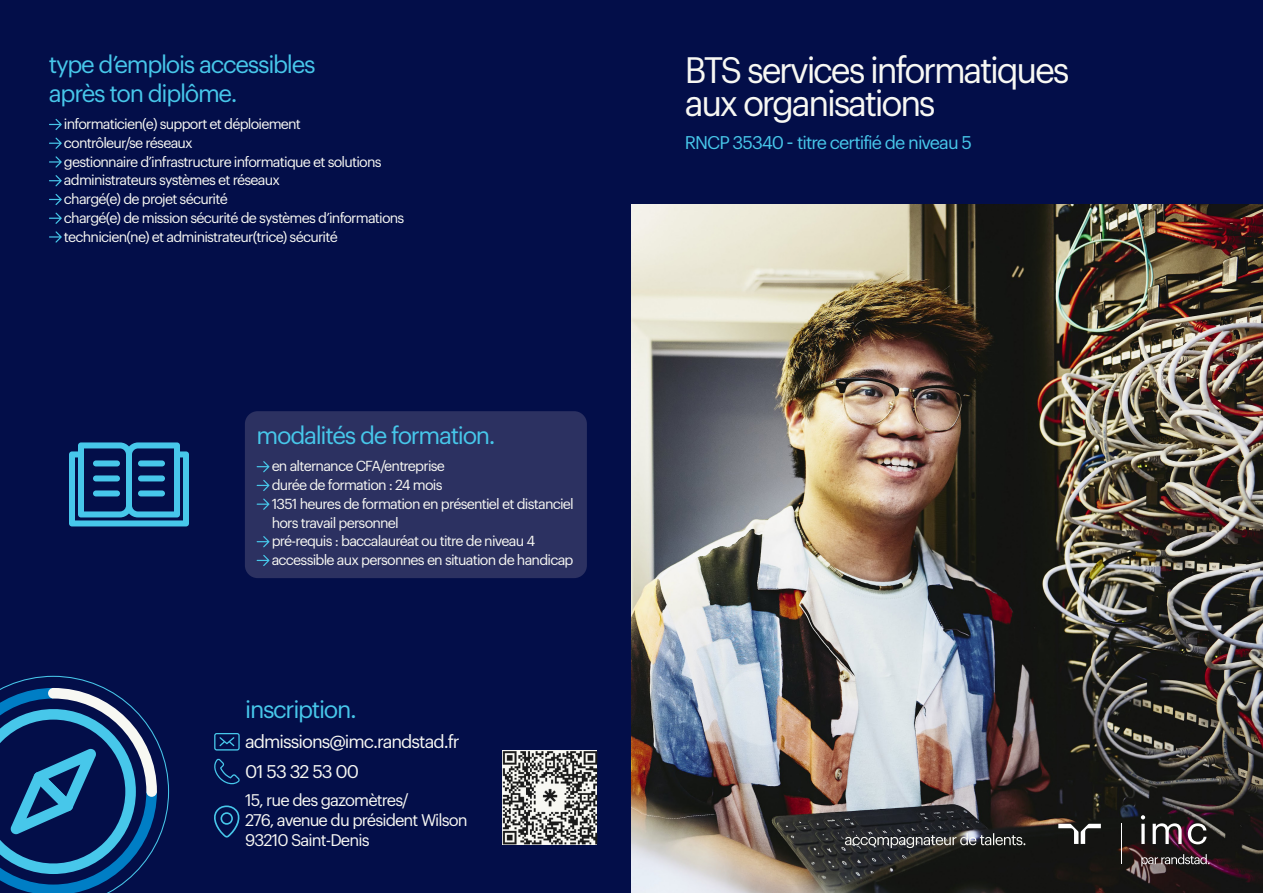
<style>
.page{position:relative;width:1263px;height:893px;background:#030e49}
.page>*{position:absolute;margin:0;border:0;box-sizing:border-box;transform-origin:0 0}
.t1{font:36px/33px "Graphik LCG";letter-spacing:-.065em;color:#f8f8f3}
.t2{font:24px/28.8px "Graphik LCG";letter-spacing:-.055em;color:#47c7ea}
.t3{font:18px "Graphik LCG";letter-spacing:-.055em;color:#f8f8f3}
.t4{font:18px "Graphik LCG";letter-spacing:-.055em;color:#47c7ea}
.t5{font:16.5px/19.8px "Graphik LCG";letter-spacing:-.055em;color:#f8f8f3}
.t6{font:14.25px/18.8px "Graphik LCG";letter-spacing:-.055em;color:#f8f8f3}
.s1{font-family:"Tahoma"}
</style>
<div class="page">
<img style="left:631px;top:205px;width:632px;height:688px">
<svg style="left:845px;top:833px;width:180px;height:15px;background:#575859"></svg>
<svg style="left:49px;top:119px;width:13px;height:11px"></svg>
<svg style="left:49px;top:138px;width:13px;height:11px"></svg>
<svg style="left:49px;top:156px;width:13px;height:12px"></svg>
<svg style="left:49px;top:175px;width:13px;height:11px"></svg>
<svg style="left:49px;top:194px;width:13px;height:11px"></svg>
<svg style="left:49px;top:213px;width:13px;height:11px"></svg>
<svg style="left:49px;top:231px;width:13px;height:12px"></svg>
<img style="left:502px;top:750px;width:95px;height:95px">
<svg style="left:1058px;top:824px;width:43px;height:20px"></svg>
<hr style="left:1121px;top:824px;width:1px;height:40px;background:#fff">
<svg style="left:1141px;top:854px;width:68px;height:12px"></svg>
<svg style="left:1141px;top:815px;width:4px;height:4px"></svg>
<svg style="left:1141px;top:824px;width:4px;height:20px"></svg>
<svg style="left:1152px;top:823px;width:29px;height:21px"></svg>
<svg style="left:1188px;top:823px;width:18px;height:21px"></svg>
<div style="left:245px;top:411px;width:342px;height:167px;background:#2c3161;border-radius:13px"></div>
<svg style="left:257px;top:461px;width:12px;height:11px"></svg>
<svg style="left:257px;top:480px;width:12px;height:11px"></svg>
<svg style="left:257px;top:499px;width:12px;height:11px"></svg>
<svg style="left:257px;top:536px;width:12px;height:11px"></svg>
<svg style="left:257px;top:555px;width:12px;height:11px"></svg>
<svg style="left:69px;top:442px;width:120px;height:84px"></svg>
<div style="left:93px;top:460px;width:27px;height:6px;background:#47c7ea;border-radius:3px"></div>
<div style="left:93px;top:475px;width:27px;height:6px;background:#47c7ea;border-radius:3px"></div>
<div style="left:93px;top:490px;width:27px;height:6px;background:#47c7ea;border-radius:3px"></div>
<div style="left:138px;top:460px;width:27px;height:6px;background:#47c7ea;border-radius:3px"></div>
<div style="left:138px;top:475px;width:27px;height:6px;background:#47c7ea;border-radius:3px"></div>
<div style="left:138px;top:490px;width:27px;height:6px;background:#47c7ea;border-radius:3px"></div>
<svg style="left:214px;top:733px;width:26px;height:17px"></svg>
<svg style="left:214px;top:758px;width:26px;height:27px"></svg>
<svg style="left:214px;top:805px;width:26px;height:32px"></svg>
<svg style="left:0;top:676px;width:169px;height:217px"></svg>
<p class="t2" style="left:49px;top:48px;width:268px">type d’emplois accessibles après ton diplôme.</p>
<p class="t6" style="left:64px;top:113px;width:238px">informaticien(e) support et déploiement</p>
<p class="t6" style="left:64px;top:132px;width:130px">contrôleur/se réseaux</p>
<p class="t6" style="left:64px;top:151px;width:319px">gestionnaire d’infrastructure informatique et solutions</p>
<p class="t6" style="left:64px;top:170px;width:218px">administrateurs systèmes et réseaux</p>
<p class="t6" style="left:64px;top:188px;width:165px">chargé(e) de projet sécurité</p>
<p class="t6" style="left:64px;top:207px;width:342px">chargé(e) de mission sécurité de systèmes d’informations</p>
<p class="t6" style="left:64px;top:226px;width:275px">technicien(ne) et administrateur(trice) sécurité</p>
<p class="t2" style="left:257px;top:419px;width:241px">modalités de formation.</p>
<p class="t6" style="left:272px;top:455px;width:175px">en alternance CFA/entreprise</p>
<p class="t6" style="left:272px;top:474px;width:172px">durée de formation : 24 mois</p>
<p class="t6" style="left:272px;top:493px;width:304px">1351 heures de formation en présentiel et distanciel hors travail personnel</p>
<p class="t6" style="left:272px;top:530px;width:265px">pré-requis : baccalauréat ou titre de niveau 4</p>
<p class="t6" style="left:272px;top:549px;width:303px">accessible aux personnes en situation de handicap</p>
<p class="t2" style="left:245px;top:693px;width:113px">inscription.</p>
<p class="t3" style="left:245px;top:728px;width:216px">admissions@imc.randstad.fr</p>
<p class="t3" style="left:245px;top:758px;width:115px">01 53 32 53 00</p>
<p class="t5" style="left:245px;top:789px;width:224px">15, rue des gazomètres/<br>276, avenue du président Wilson<br>93210 Saint-Denis</p>
<p class="t1" style="left:685px;top:50px;width:386px">BTS services informatiques aux organisations</p>
<p class="t4" style="left:685px;top:129px;width:289px">RNCP 35340 <span class="s1">-</span> titre certifié de niveau 5</p>
</div>
